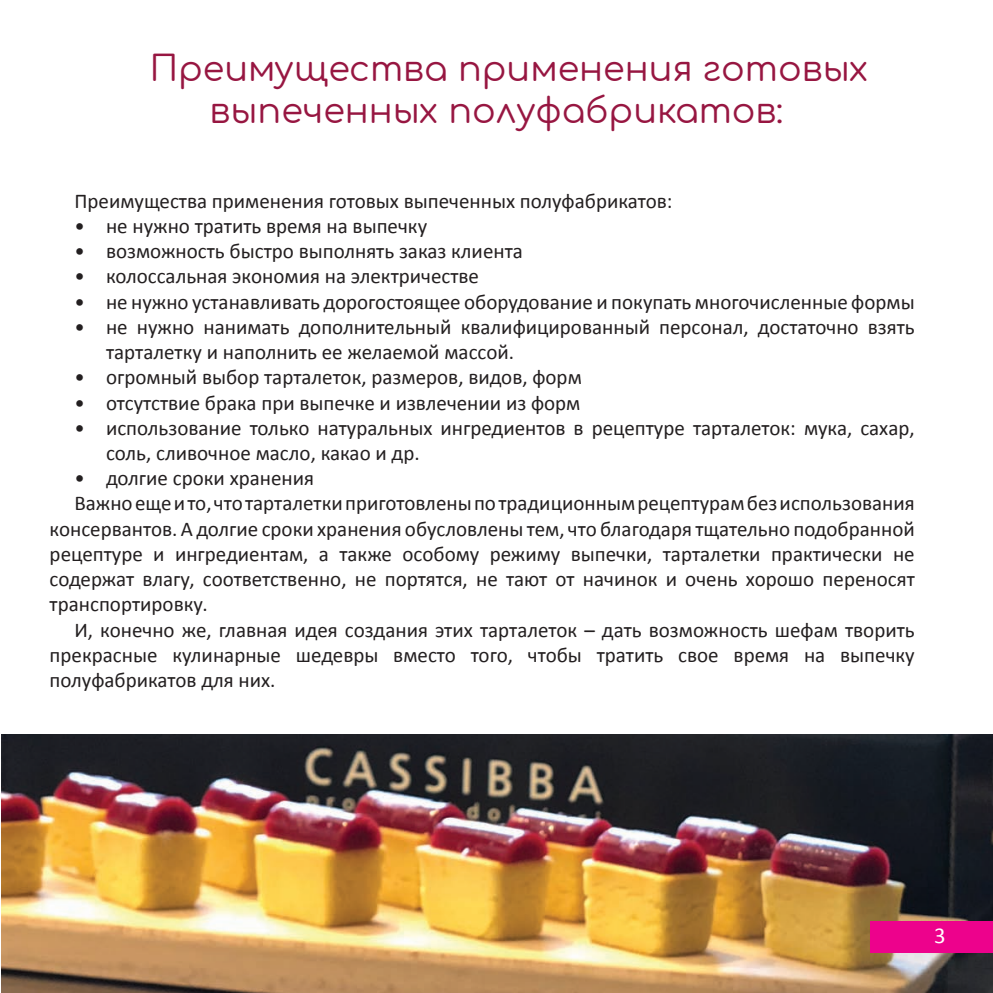
<style>
.page{position:relative;width:993px;height:993px;background:#fff}
.page>*{position:absolute;margin:0;border:0;box-sizing:border-box;transform-origin:0 0}
.t1{font:35px/42px "Comfortaa";color:#971641}
.t2{font:22.75px "Calibri";color:#fff}
.t3{font:21px/25.2px "Calibri";color:#231f20}
</style>
<div class="page">
<img style="left:1px;top:734px;width:991px;height:258px">
<div style="left:870px;top:920px;width:122px;height:32px;background:#ed028c"></div>
<h1 class="t1" style="left:209px;top:42px;width:659px;text-indent:-60px">Преимущества применения готовых выпеченных полуфабрикатов:</h1>
<p class="t3" style="left:74px;top:188px;width:599px">Преимущества применения готовых выпеченных полуфабрикатов:</p>
<p class="t3" style="left:74px;top:213px;width:354px">• не нужно тратить время на выпечку</p>
<p class="t3" style="left:74px;top:238px;width:450px">• возможность быстро выполнять заказ клиента</p>
<p class="t3" style="left:74px;top:264px;width:406px">• колоссальная экономия на электричестве</p>
<p class="t3" style="left:74px;top:289px;width:841px">• не нужно устанавливать дорогостоящее оборудование и покупать многочисленные формы</p>
<p class="t3" style="left:106px;top:314px;width:810px;text-indent:-32px">• не нужно нанимать дополнительный квалифицированный персонал, достаточно взять тарталетку и наполнить ее желаемой массой.</p>
<p class="t3" style="left:74px;top:364px;width:508px">• огромный выбор тарталеток, размеров, видов, форм</p>
<p class="t3" style="left:74px;top:390px;width:507px">• отсутствие брака при выпечке и извлечении из форм</p>
<p class="t3" style="left:106px;top:415px;width:810px;text-indent:-32px">• использование только натуральных ингредиентов в рецептуре тарталеток: мука, сахар, соль, сливочное масло, какао и др.</p>
<p class="t3" style="left:74px;top:465px;width:241px">• долгие сроки хранения</p>
<p class="t3" style="left:74px;top:490px;width:841px">Важно еще и то, что тарталетки приготовлены по традиционным рецептурам без использования</p>
<p class="t3" style="left:50px;top:516px;width:866px">консервантов. А долгие сроки хранения обусловлены тем, что благодаря тщательно подобранной</p>
<p class="t3" style="left:50px;top:541px;width:866px">рецептуре и ингредиентам, а также особому режиму выпечки, тарталетки практически не</p>
<p class="t3" style="left:50px;top:566px;width:866px">содержат влагу, соответственно, не портятся, не тают от начинок и очень хорошо переносят</p>
<p class="t3" style="left:50px;top:591px;width:160px">транспортировку.</p>
<p class="t3" style="left:74px;top:616px;width:841px">И, конечно же, главная идея создания этих тарталеток – дать возможность шефам творить</p>
<p class="t3" style="left:50px;top:642px;width:866px">прекрасные кулинарные шедевры вместо того, чтобы тратить свое время на выпечку</p>
<p class="t3" style="left:50px;top:667px;width:227px">полуфабрикатов для них.</p>
<p class="t2" style="left:933px;top:921px;width:13px">3</p>
</div>
